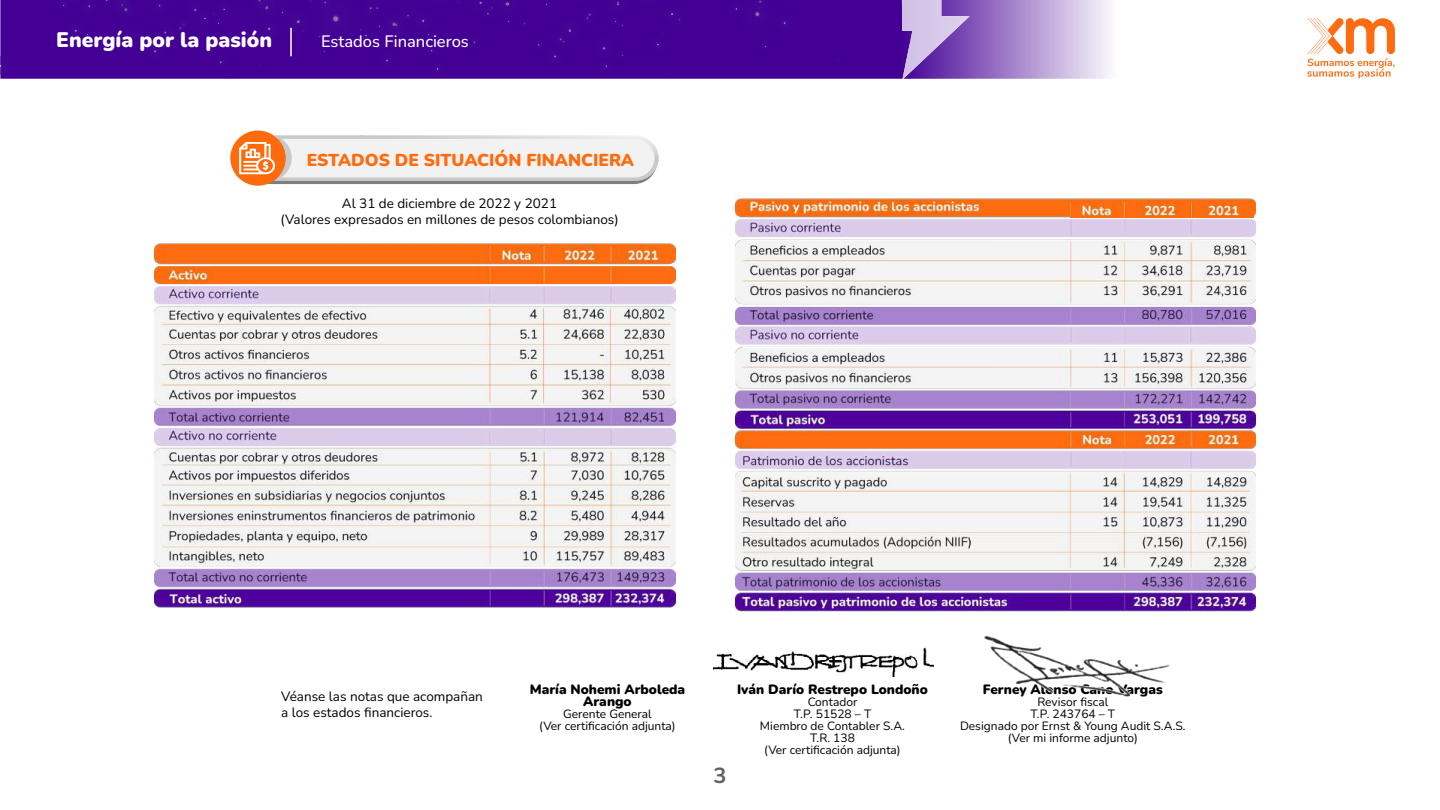
<style>
.page{position:relative;width:1440px;height:810px;background:#fff}
.page>*{position:absolute;margin:0;border:0;box-sizing:border-box;transform-origin:0 0}
.t1{font:700 21.75px "Nunito";color:#5f6163}
.t2{font:900 21px "Nunito";color:#fff}
.t3{font:900 17.25px "Nunito";color:#ff6c0e}
.t4{font:500 16.5px "Nunito";color:#fff}
.t5{font:13.5px/16.2px "Nunito";color:#000;text-align:center}
.t6{font:900 13.5px/12px "Nunito";color:#000;text-align:center}
.t7{font:12px/12px "Nunito";color:#000;text-align:center}
</style>
<div class="page">
<div style="left:0;top:0;width:902px;height:79px;background:#440095"></div>
<img style="left:970px;top:27px;width:140px;height:52px">
<img style="left:970px;top:0;width:140px;height:27px">
<img style="left:902px;top:0;width:68px;height:79px">
<svg style="left:1307px;top:18px;width:88px;height:61px"></svg>
<svg style="left:759px;top:41px;width:12px;height:11px"></svg>
<svg style="left:0;top:56px;width:9px;height:19px"></svg>
<svg style="left:834px;top:57px;width:7px;height:7px"></svg>
<div style="left:728px;top:0;width:66px;height:33px;background:#440195"></div>
<img style="left:751px;top:0;width:17px;height:11px">
<div style="left:249px;top:0;width:435px;height:77px;background:#440095"></div>
<div style="left:57px;top:0;width:178px;height:79px;background:#440095"></div>
<hr style="left:290px;top:28px;width:2px;height:28px;background:#fff">
<div style="left:230px;top:131px;width:56px;height:55px;background:#ff6b0c;border-radius:50%"></div>
<img style="left:735px;top:198px;width:521px;height:413px">
<svg style="left:239px;top:135px;width:420px;height:49px"></svg>
<img style="left:154px;top:243px;width:521px;height:365px">
<img style="left:1070px;top:200px;width:184px;height:17px">
<img style="left:714px;top:647px;width:220px;height:31px">
<img style="left:984px;top:636px;width:186px;height:61px">
<h2 class="t2" style="left:56px;top:25px;width:217px">Energía por la pasión</h2>
<h3 class="t4" style="left:321px;top:29px;width:149px">Estados Financieros</h3>
<h3 class="t3" style="left:307px;top:148px;width:329px">ESTADOS DE SITUACIÓN FINANCIERA</h3>
<p class="t5" style="left:280px;top:195px;width:340px">Al 31 de diciembre de 2022 y 2021<br>(Valores expresados en millones de pesos colombianos)</p>
<p class="t5" style="left:281px;top:688px;width:203px;text-align:left">Véanse las notas que acompañan a los estados financieros.</p>
<p class="t6" style="left:530px;top:682px;width:157px">María Nohemi Arboleda<br>Arango</p>
<p class="t7" style="left:539px;top:707px;width:138px">Gerente General<br>(Ver certificación adjunta)</p>
<h1 class="t1" style="left:713px;top:760px;width:15px">3</h1>
<p class="t6" style="left:737px;top:682px;width:192px">Iván Darío Restrepo Londoño</p>
<p class="t7" style="left:760px;top:695px;width:147px">Contador<br>T.P. 51528 – T<br>Miembro de Contabler S.A.<br>T.R. 138<br>(Ver certificación adjunta)</p>
<p class="t6" style="left:983px;top:682px;width:181px">Ferney Alonso Cano Vargas</p>
<p class="t7" style="left:960px;top:695px;width:227px">Revisor fiscal<br>T.P. 243764 – T<br>Designado por Ernst &amp; Young Audit S.A.S. (Ver mi informe adjunto)</p>
</div>
